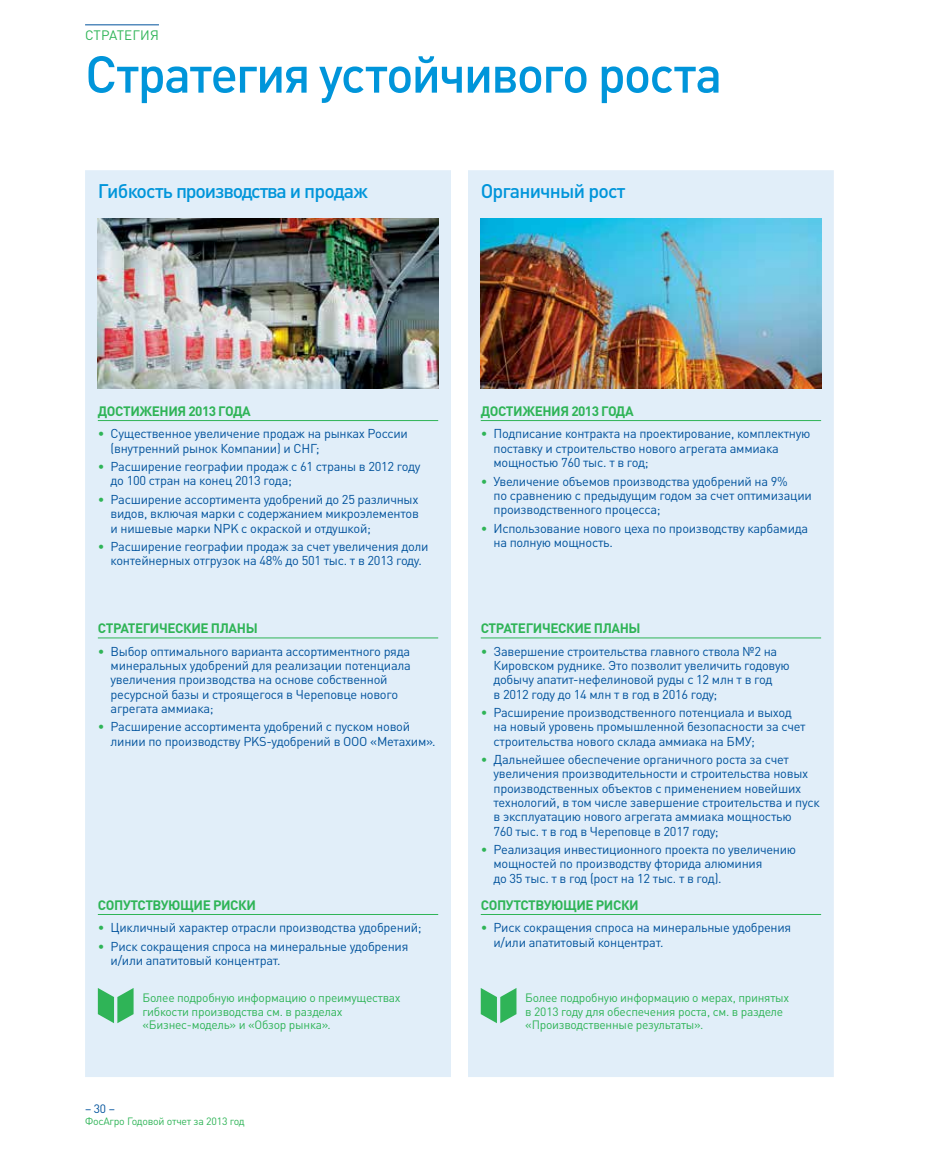
<style>
.page{position:relative;width:936px;height:1149px;background:#fff}
.page>*{position:absolute;margin:0;border:0;box-sizing:border-box;transform-origin:0 0}
.t1{font:500 51px "DIN Pro";letter-spacing:-.035em;color:#0095da}
.t2{font:500 19.5px "DIN Pro";letter-spacing:-.06em;color:#0095da}
.t3{font:500 19.5px "DIN Pro";letter-spacing:-.04em;color:#0095da}
.t4{font:700 13.5px "DIN Pro";letter-spacing:-.03em;color:#2fb457}
.t5{font:13.5px "DIN Pro";letter-spacing:.01em;color:#2fb457}
.t6{font:12.75px/14.2px "DIN Pro";letter-spacing:-.02em;color:#00529c}
.t7{font:12px/13.5px "DIN Pro";letter-spacing:-.02em;color:#2fb457}
.t8{font:12px "DIN Pro";color:#00529c}
.t9{font:10.5px "DIN Pro";letter-spacing:-.02em;color:#2fb457}
.s1{color:#2fb457}
</style>
<div class="page">
<hr style="left:85px;top:24px;width:74px;height:1px;background:#00529c">
<div style="left:85px;top:170px;width:366px;height:906px;background:#e1eef9"></div>
<div style="left:468px;top:170px;width:366px;height:906px;background:#e1eef9"></div>
<img style="left:98px;top:218px;width:340px;height:170px">
<img style="left:480px;top:218px;width:341px;height:170px">
<hr style="left:98px;top:420px;width:340px;height:1px;background:#2fb457">
<hr style="left:480px;top:420px;width:341px;height:1px;background:#2fb457">
<hr style="left:98px;top:637px;width:340px;height:1px;background:#2fb457">
<hr style="left:480px;top:637px;width:341px;height:1px;background:#2fb457">
<hr style="left:98px;top:913px;width:340px;height:1px;background:#2fb457">
<hr style="left:480px;top:913px;width:341px;height:1px;background:#2fb457">
<svg style="left:98px;top:986px;width:35px;height:37px"></svg>
<svg style="left:480px;top:986px;width:36px;height:37px"></svg>
<p class="t5" style="left:85px;top:25px;width:75px">СТРАТЕГИЯ</p>
<h1 class="t1" style="left:85px;top:33px;width:638px">Стратегия устойчивого роста</h1>
<h2 class="t2" style="left:98px;top:175px;width:271px">Гибкость производства и продаж</h2>
<h2 class="t3" style="left:480px;top:175px;width:146px">Органичный рост</h2>
<p class="t4" style="left:98px;top:399px;width:154px">ДОСТИЖЕНИЯ 2013 ГОДА</p>
<p class="t4" style="left:481px;top:399px;width:154px">ДОСТИЖЕНИЯ 2013 ГОДА</p>
<p class="t6" style="left:111px;top:425px;width:299px;text-indent:-13px"><span class="s1">•</span> Существенное увеличение продаж на рынках России (внутренний рынок Компании) и СНГ;</p>
<p class="t6" style="left:111px;top:458px;width:311px;text-indent:-13px"><span class="s1">•</span> Расширение географии продаж с 61 страны в 2012 году до 100 стран на конец 2013 года;</p>
<p class="t6" style="left:111px;top:491px;width:310px;text-align:justify;text-indent:-13px"><span class="s1">•</span> Расширение ассортимента удобрений до 25 различных видов, включая марки с содержанием микроэлементов и нишевые марки NPK с окраской и отдушкой;</p>
<p class="t6" style="left:98px;top:538px;width:332px;text-align:center"><span class="s1">•</span> Расширение географии продаж за счет увеличения доли контейнерных отгрузок на 48% до 501 тыс. т в 2013 году.</p>
<p class="t6" style="left:493px;top:425px;width:318px;text-indent:-13px"><span class="s1">•</span> Подписание контракта на проектирование, комплектную поставку и строительство нового агрегата аммиака мощностью 760 тыс. т в год;</p>
<p class="t6" style="left:493px;top:472px;width:320px;text-indent:-13px"><span class="s1">•</span> Увеличение объемов производства удобрений на 9%<br>по сравнению с предыдущим годом за счет оптимизации производственного процесса;</p>
<p class="t6" style="left:493px;top:519px;width:316px;text-indent:-13px"><span class="s1">•</span> Использование нового цеха по производству карбамида на полную мощность.</p>
<p class="t4" style="left:98px;top:617px;width:161px">СТРАТЕГИЧЕСКИЕ ПЛАНЫ</p>
<p class="t4" style="left:481px;top:617px;width:161px">СТРАТЕГИЧЕСКИЕ ПЛАНЫ</p>
<p class="t6" style="left:111px;top:642px;width:302px;text-indent:-13px"><span class="s1">•</span> Выбор оптимального варианта ассортиментного ряда минеральных удобрений для реализации потенциала увеличения производства на основе собственной ресурсной базы и строящегося в Череповце нового агрегата аммиака;</p>
<p class="t6" style="left:111px;top:718px;width:326px;text-indent:-13px"><span class="s1">•</span> Расширение ассортимента удобрений с пуском новой линии по производству PKS-удобрений в ООО «Метахим».</p>
<p class="t6" style="left:493px;top:642px;width:298px;text-indent:-13px"><span class="s1">•</span> Завершение строительства главного ствола №2 на Кировском руднике. Это позволит увеличить годовую добычу апатит-нефелиновой руды с 12 млн т в год<br>в 2012 году до 14 млн т в год в 2016 году;</p>
<p class="t6" style="left:493px;top:704px;width:314px;text-indent:-13px"><span class="s1">•</span> Расширение производственного потенциала и выход на новый уровень промышленной безопасности за счет строительства нового склада аммиака на БМУ;</p>
<p class="t6" style="left:493px;top:751px;width:327px;text-indent:-13px"><span class="s1">•</span> Дальнейшее обеспечение органичного роста за счет увеличения производительности и строительства новых производственных объектов с применением новейших технологий, в том числе завершение строительства и пуск в эксплуатацию нового агрегата аммиака мощностью<br>760 тыс. т в год в Череповце в 2017 году;</p>
<p class="t6" style="left:493px;top:840px;width:304px;text-indent:-13px"><span class="s1">•</span> Реализация инвестиционного проекта по увеличению мощностей по производству фторида алюминия<br>до 35 тыс. т в год (рост на 12 тыс. т в год).</p>
<p class="t4" style="left:98px;top:893px;width:159px">СОПУТСТВУЮЩИЕ РИСКИ</p>
<p class="t4" style="left:481px;top:893px;width:159px">СОПУТСТВУЮЩИЕ РИСКИ</p>
<p class="t6" style="left:98px;top:919px;width:325px"><span class="s1">•</span> Цикличный характер отрасли производства удобрений;</p>
<p class="t6" style="left:111px;top:937px;width:299px;text-indent:-13px"><span class="s1">•</span> Риск сокращения спроса на минеральные удобрения и/или апатитовый концентрат.</p>
<p class="t6" style="left:493px;top:919px;width:299px;text-indent:-13px"><span class="s1">•</span> Риск сокращения спроса на минеральные удобрения и/или апатитовый концентрат.</p>
<p class="t7" style="left:142px;top:989px;width:260px">Более подробную информацию о преимуществах гибкости производства см. в разделах «Бизнес-модель» и «Обзор рынка».</p>
<p class="t7" style="left:525px;top:989px;width:265px">Более подробную информацию о мерах, принятых в 2013 году для обеспечения роста, см. в разделе «Производственные результаты».</p>
<p class="t8" style="left:85px;top:1099px;width:31px">– 30 –</p>
<p class="t9" style="left:85px;top:1112px;width:161px">ФосАгро Годовой отчет за 2013 год</p>
</div>
